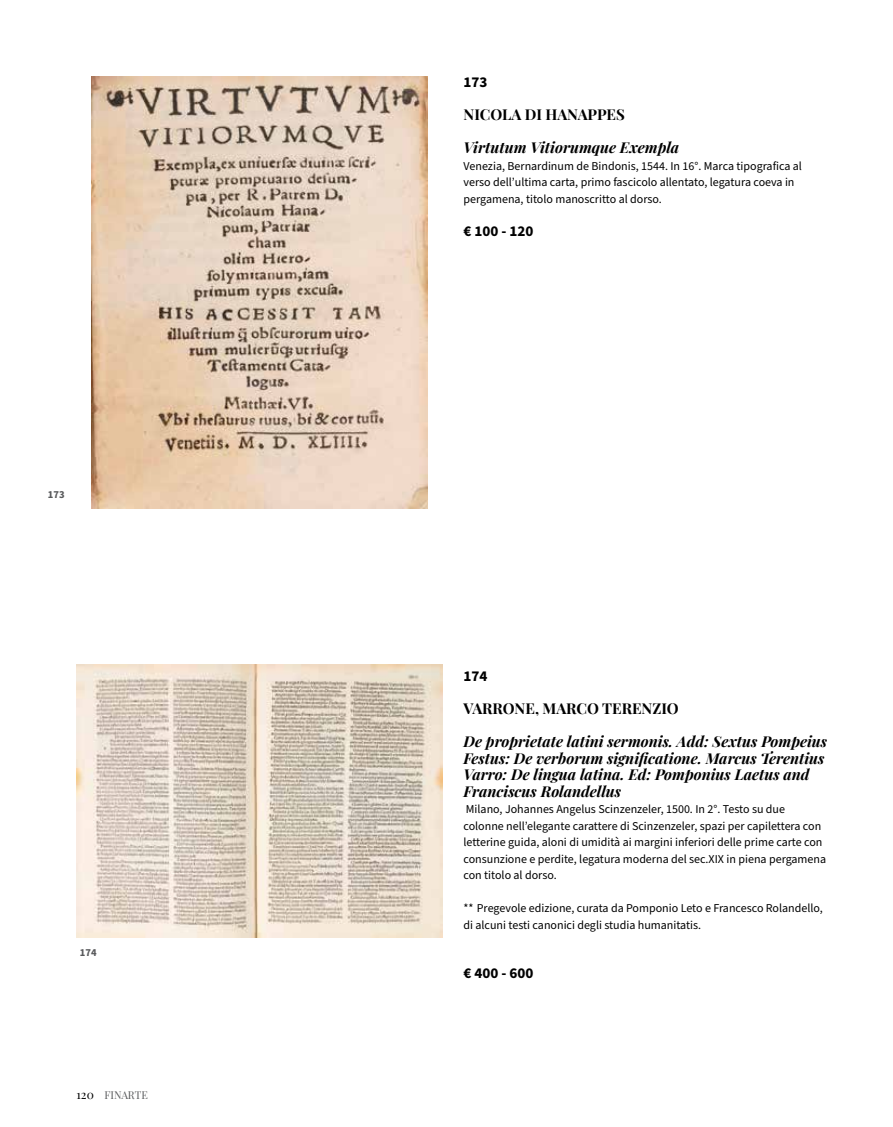
<style>
.page{position:relative;width:893px;height:1127px;background:#fff}
.page>*{position:absolute;margin:0;border:0;box-sizing:border-box;transform-origin:0 0}
.t1{font:italic 700 15px/16.5px "Playfair Display";color:#000}
.t2{font:700 15px "Playfair Display";color:#000}
.t3{font:700 15px "Source Sans Pro";color:#000}
.t4{font:12px/16.5px "Source Sans Pro";color:#000}
.t5{font:10.65px "Playfair Display";letter-spacing:-.005em;color:#58595b}
.t6{font:700 10.5px "Source Sans Pro";color:#58595b}
.s1{font-size:12px;color:#000}
</style>
<div class="page">
<img style="left:91px;top:77px;width:336px;height:431px">
<img style="left:77px;top:665px;width:365px;height:272px">
<p class="t6" style="left:48px;top:487px;width:18px">173</p>
<p class="t6" style="left:80px;top:945px;width:18px">174</p>
<p class="t5" style="left:77px;top:1087px;width:73px"><span class="s1">120</span> FINARTE</p>
<p class="t3" style="left:463px;top:72px;width:25px">173</p>
<p class="t2" style="left:463px;top:103px;width:163px">NICOLA DI HANAPPES</p>
<p class="t1" style="left:463px;top:138px;width:217px">Virtutum Vitiorumque Exempla</p>
<p class="t4" style="left:463px;top:158px;width:340px">Venezia, Bernardinum de Bindonis, 1544. In 16°. Marca tipografica al verso dell’ultima carta, primo fascicolo allentato, legatura coeva in pergamena, titolo manoscritto al dorso.</p>
<p class="t3" style="left:463px;top:220px;width:71px">€ 100 - 120</p>
<p class="t3" style="left:463px;top:666px;width:25px">174</p>
<p class="t2" style="left:463px;top:697px;width:217px">VARRONE, MARCO TERENZIO</p>
<p class="t1" style="left:463px;top:732px;width:365px">De proprietate latini sermonis. Add: Sextus Pompeius Festus: De verborum significatione. Marcus Terentius Varro: De lingua latina. Ed: Pomponius Laetus and Franciscus Rolandellus</p>
<p class="t4" style="left:463px;top:801px;width:364px">Milano, Johannes Angelus Scinzenzeler, 1500. In 2°. Testo su due<br>colonne nell’elegante carattere di Scinzenzeler, spazi per capilettera con letterine guida, aloni di umidità ai margini inferiori delle prime carte con consunzione e perdite, legatura moderna del sec.XIX in piena pergamena con titolo al dorso.</p>
<p class="t4" style="left:463px;top:900px;width:361px">** Pregevole edizione, curata da Pomponio Leto e Francesco Rolandello, di alcuni testi canonici degli studia humanitatis.</p>
<p class="t3" style="left:463px;top:963px;width:71px">€ 400 - 600</p>
</div>
